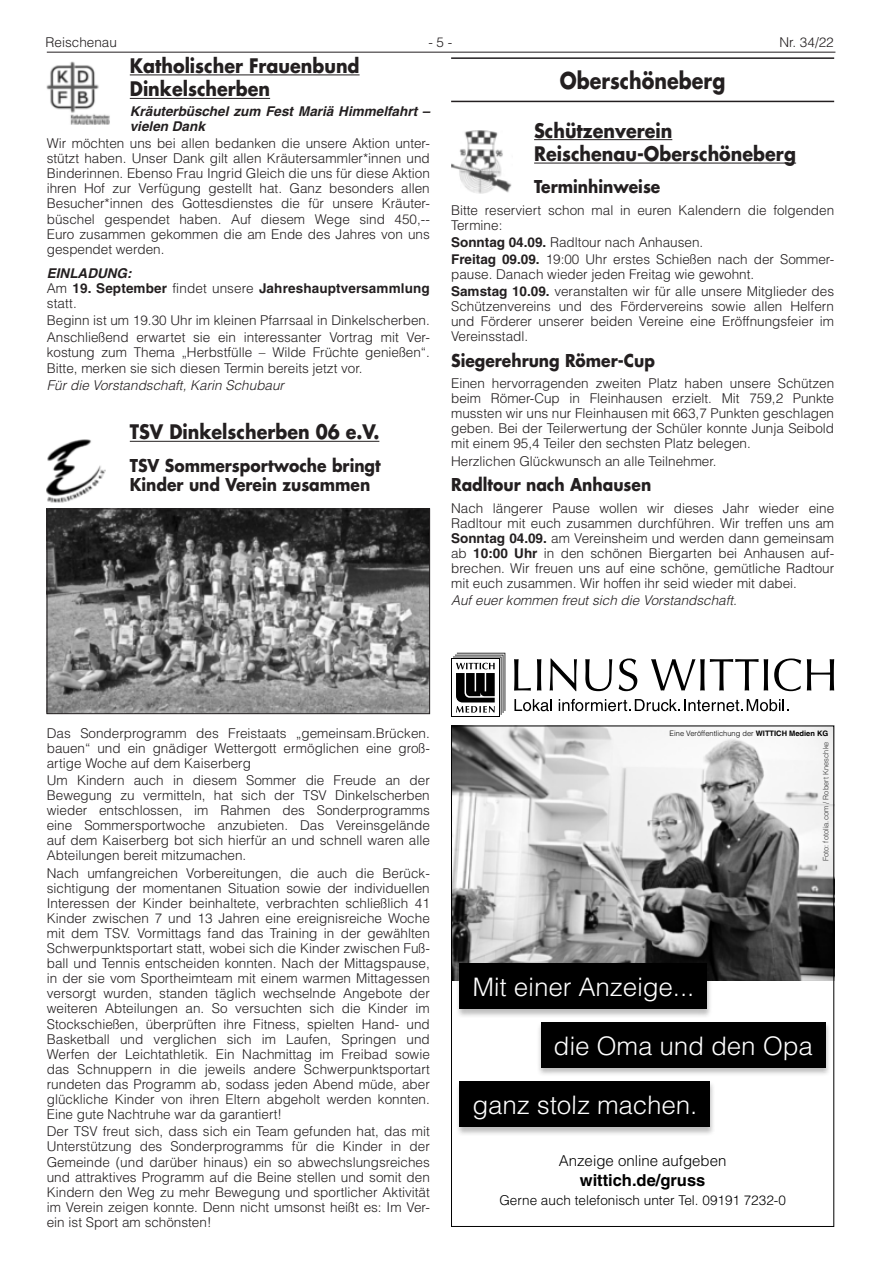
<style>
.page{position:relative;width:881px;height:1263px;background:#fff}
.page>*{position:absolute;margin:0;border:0;box-sizing:border-box;transform-origin:0 0}
.t1{font:300 25.5px "Helvetica LT";color:#fff}
.t2{font:700 22.5px "Futura LT";color:#231f20;scale:.85 1}
.t3{font:700 19.5px/23.4px "Futura LT";color:#231f20;scale:.9 1}
.t4{font:700 17.25px/19.6px "Futura LT";color:#231f20;scale:.9 1}
.t5{font:700 16.5px "Helvetica LT";color:#000}
.t6{font:300 15px "Helvetica LT";color:#000}
.t7{font:300 13.5px/15.1px "Helvetica LT";color:#231f20;text-align:justify}
.t8{font:italic 300 13.5px "Helvetica LT";color:#231f20}
.t9{font:700 13.5px/15.1px "Helvetica LT";letter-spacing:.01em;color:#231f20}
.t10{font:italic 700 13.5px/15.1px "Helvetica LT";color:#231f20}
.t11{font:300 13.5px "Helvetica LT";color:#000}
.t12{font:300 7.5px "Helvetica LT";color:#000}
.t13{font:300 7.5px "Helvetica LT";color:#333}
.s1{font-weight:700}
.s2{font-style:italic}
.s3{font-weight:300}
</style>
<div class="page">
<hr style="left:47px;top:52px;width:788px;height:1px;background:#231f20">
<hr style="left:451px;top:57px;width:382px;height:2px;background:#231f20">
<hr style="left:451px;top:101px;width:382px;height:1px;background:#231f20">
<hr style="left:534px;top:139px;width:138px;height:1px;background:#231f20">
<hr style="left:534px;top:163px;width:261px;height:1px;background:#231f20">
<img style="left:451px;top:130px;width:61px;height:64px">
<hr style="left:130px;top:74px;width:229px;height:1px;background:#231f20">
<hr style="left:130px;top:98px;width:140px;height:1px;background:#231f20">
<hr style="left:130px;top:441px;width:249px;height:1px;background:#231f20">
<img style="left:47px;top:61px;width:63px;height:64px">
<img style="left:47px;top:439px;width:58px;height:64px">
<img style="left:49px;top:511px;width:378px;height:201px">
<div style="left:47px;top:509px;width:382px;height:205px;border:1px solid #231f20"></div>
<img style="left:453px;top:727px;width:378px;height:254px">
<div style="left:455px;top:963px;width:257px;height:55px;background:#000;opacity:.26"></div>
<div style="left:459px;top:963px;width:248px;height:46px;background:#000"></div>
<div style="left:536px;top:1021px;width:294px;height:55px;background:#000;opacity:.26"></div>
<div style="left:540px;top:1022px;width:285px;height:45px;background:#000"></div>
<div style="left:455px;top:1081px;width:260px;height:55px;background:#000;opacity:.26"></div>
<div style="left:459px;top:1081px;width:250px;height:46px;background:#000"></div>
<svg style="left:514px;top:659px;width:16px;height:31px"></svg>
<svg style="left:537px;top:659px;width:4px;height:31px"></svg>
<svg style="left:549px;top:658px;width:27px;height:33px"></svg>
<svg style="left:585px;top:659px;width:27px;height:32px"></svg>
<svg style="left:618px;top:658px;width:19px;height:33px"></svg>
<svg style="left:651px;top:659px;width:116px;height:31px"></svg>
<svg style="left:774px;top:658px;width:26px;height:33px"></svg>
<svg style="left:806px;top:659px;width:27px;height:31px"></svg>
<div style="left:451px;top:658px;width:48px;height:59px;background:#000"></div>
<div style="left:452px;top:659px;width:46px;height:57px;background:#fff"></div>
<svg style="left:453px;top:653px;width:52px;height:62px"></svg>
<svg style="left:514px;top:699px;width:37px;height:12px"></svg>
<svg style="left:558px;top:699px;width:230px;height:12px"></svg>
<p class="t7" style="left:45px;top:34px;width:73px">Reischenau</p>
<p class="t7" style="left:428px;top:34px;width:26px">- 5 -</p>
<p class="t7" style="left:779px;top:34px;width:56px">Nr. 34/22</p>
<h2 class="t2" style="left:559px;top:65px;width:196px">Oberschöneberg</h2>
<h3 class="t3" style="left:534px;top:118px;width:292px">Schützenverein<br>Reischenau-Oberschöneberg</h3>
<p class="t4" style="left:534px;top:177px;width:142px">Terminhinweise</p>
<p class="t7" style="left:451px;top:202px;width:384px">Bitte reserviert schon mal in euren Kalendern die folgenden<br>Termine:</p>
<p class="t7" style="left:451px;top:233px;width:384px;line-height:17.1px"><span class="s1">Sonntag 04.09.</span> Radltour nach Anhausen.<br><span class="s1">Freitag 09.09.</span> 19:00 Uhr erstes Schießen nach der Sommer-</p>
<p class="t7" style="left:451px;top:266px;width:384px;line-height:17.1px">pause. Danach wieder jeden Freitag wie gewohnt.<br><span class="s1">Samstag 10.09.</span> veranstalten wir für alle unsere Mitglieder des</p>
<p class="t7" style="left:451px;top:299px;width:384px">Schützenvereins und des Fördervereins sowie allen Helfern und Förderer unserer beiden Vereine eine Eröffnungsfeier im Vereinsstadl.</p>
<p class="t4" style="left:451px;top:350px;width:228px">Siegerehrung Römer-Cup</p>
<p class="t7" style="left:451px;top:376px;width:384px">Einen hervorragenden zweiten Platz haben unsere Schützen beim Römer-Cup in Fleinhausen erzielt. Mit 759,2 Punkte mussten wir uns nur Fleinhausen mit 663,7 Punkten geschlagen geben. Bei der Teilerwertung der Schüler konnte Junja Seibold mit einem 95,4 Teiler den sechsten Platz belegen.</p>
<p class="t7" style="left:451px;top:453px;width:267px">Herzlichen Glückwunsch an alle Teilnehmer.</p>
<p class="t4" style="left:451px;top:475px;width:224px">Radltour nach Anhausen</p>
<p class="t7" style="left:451px;top:500px;width:384px">Nach längerer Pause wollen wir dieses Jahr wieder eine Radltour mit euch zusammen durchführen. Wir treffen uns am <span class="s1">Sonntag 04.09.</span> am Vereinsheim und werden dann gemeinsam ab <span class="s1">10:00 Uhr</span> in den schönen Biergarten bei Anhausen auf&shy;brechen. Wir freuen uns auf eine schöne, gemütliche Radtour mit euch zusammen. Wir hoffen ihr seid wieder mit dabei.</p>
<p class="t8" style="left:451px;top:592px;width:287px">Auf euer kommen freut sich die Vorstandschaft.</p>
<h3 class="t3" style="left:130px;top:54px;width:257px">Katholischer Frauenbund<br>Dinkelscherben</h3>
<p class="t10" style="left:130px;top:103px;width:301px">Kräuterbüschel zum Fest Mariä Himmelfahrt – vielen Dank</p>
<p class="t7" style="left:47px;top:136px;width:384px">Wir möchten uns bei allen bedanken die unsere Aktion unter&shy;stützt haben. Unser Dank gilt allen Kräutersammler*innen und Binderinnen. Ebenso Frau Ingrid Gleich die uns für diese Aktion ihren Hof zur Verfügung gestellt hat. Ganz besonders allen Besucher*innen des Gottesdienstes die für unsere Kräuter&shy;büschel gespendet haben. Auf diesem Wege sind 450,-- Euro zusammen gekommen die am Ende des Jahres von uns gespendet werden.</p>
<p class="t9" style="left:47px;top:265px;width:384px"><span class="s2">EINLADUNG:<br></span><span class="s3">Am</span> 19. September <span class="s3">findet unsere</span> Jahreshauptversammlung <span class="s3">statt.</span></p>
<p class="t7" style="left:47px;top:312px;width:384px;line-height:17.2px">Beginn ist um 19.30 Uhr im kleinen Pfarrsaal in Dinkelscherben.<br>Anschließend erwartet sie ein interessanter Vortrag mit Ver-</p>
<p class="t7" style="left:47px;top:345px;width:384px">kostung zum Thema „Herbstfülle – Wilde Früchte genießen“.<br>Bitte, merken sie sich diesen Termin bereits jetzt vor.</p>
<p class="t8" style="left:47px;top:376px;width:239px">Für die Vorstandschaft, Karin Schubaur</p>
<h3 class="t3" style="left:130px;top:420px;width:279px">TSV Dinkelscherben 06 e.V.</h3>
<p class="t4" style="left:130px;top:455px;width:280px">TSV Sommersportwoche bringt<br>Kinder und Verein zusammen</p>
<p class="t7" style="left:47px;top:725px;width:384px">Das Sonderprogramm des Freistaats „gemeinsam.Brücken. bauen“ und ein gnädiger Wettergott ermöglichen eine groß&shy;artige Woche auf dem Kaiserberg</p>
<p class="t7" style="left:47px;top:772px;width:384px">Um Kindern auch in diesem Sommer die Freude an der Bewegung zu vermitteln, hat sich der TSV Dinkelscherben wieder entschlossen, im Rahmen des Sonderprogramms eine Sommersportwoche anzubieten. Das Vereinsgelände auf dem Kaiserberg bot sich hierfür an und schnell waren alle Abteilungen bereit mitzumachen.</p>
<p class="t7" style="left:47px;top:865px;width:384px">Nach umfangreichen Vorbereitungen, die auch die Berück&shy;sichtigung der momentanen Situation sowie der individuellen Interessen der Kinder beinhaltete, verbrachten schließlich 41<br>Kinder zwischen 7 und 13 Jahren eine ereignisreiche Woche mit dem TSV. Vormittags fand das Training in der gewählten Schwerpunktsportart statt, wobei sich die Kinder zwischen Fuß&shy;ball und Tennis entscheiden konnten. Nach der Mittagspause, in der sie vom Sportheimteam mit einem warmen Mittagessen versorgt wurden, standen täglich wechselnde Angebote der weiteren Abteilungen an. So versuchten sich die Kinder im Stockschießen, überprüften ihre Fitness, spielten Hand- und Basketball und verglichen sich im Laufen, Springen und Werfen der Leichtathletik. Ein Nachmittag im Freibad sowie das Schnuppern in die jeweils andere Schwerpunktsportart rundeten das Programm ab, sodass jeden Abend müde, aber glückliche Kinder von ihren Eltern abgeholt werden konnten.<br>Eine gute Nachtruhe war da garantiert!</p>
<p class="t7" style="left:47px;top:1124px;width:384px">Der TSV freut sich, dass sich ein Team gefunden hat, das mit Unterstützung des Sonderprogramms für die Kinder in der Gemeinde (und darüber hinaus) ein so abwechslungsreiches und attraktives Programm auf die Beine stellen und somit den Kindern den Weg zu mehr Bewegung und sportlicher Aktivität im Verein zeigen konnte. Denn nicht umsonst heißt es: Im Ver&shy;ein ist Sport am schönsten!</p>
<p class="t12" style="left:669px;top:728px;width:160px">Eine Veröffentlichung der <span class="s1">WITTICH Medien KG</span></p>
<p class="t13" style="left:820px;top:861px;width:121px;rotate:-90deg">Foto: fotolia.com / Robert Kneschke</p>
<h1 class="t1" style="left:472px;top:971px;width:224px">Mit einer Anzeige...</h1>
<h1 class="t1" style="left:553px;top:1030px;width:261px">die Oma und den Opa</h1>
<h1 class="t1" style="left:472px;top:1089px;width:227px">ganz stolz machen.</h1>
<p class="t6" style="left:558px;top:1151px;width:169px">Anzeige online aufgeben</p>
<p class="t5" style="left:579px;top:1170px;width:127px">wittich.de/gruss</p>
<p class="t11" style="left:499px;top:1192px;width:288px">Gerne auch telefonisch unter Tel. 09191 7232-0</p>
</div>
